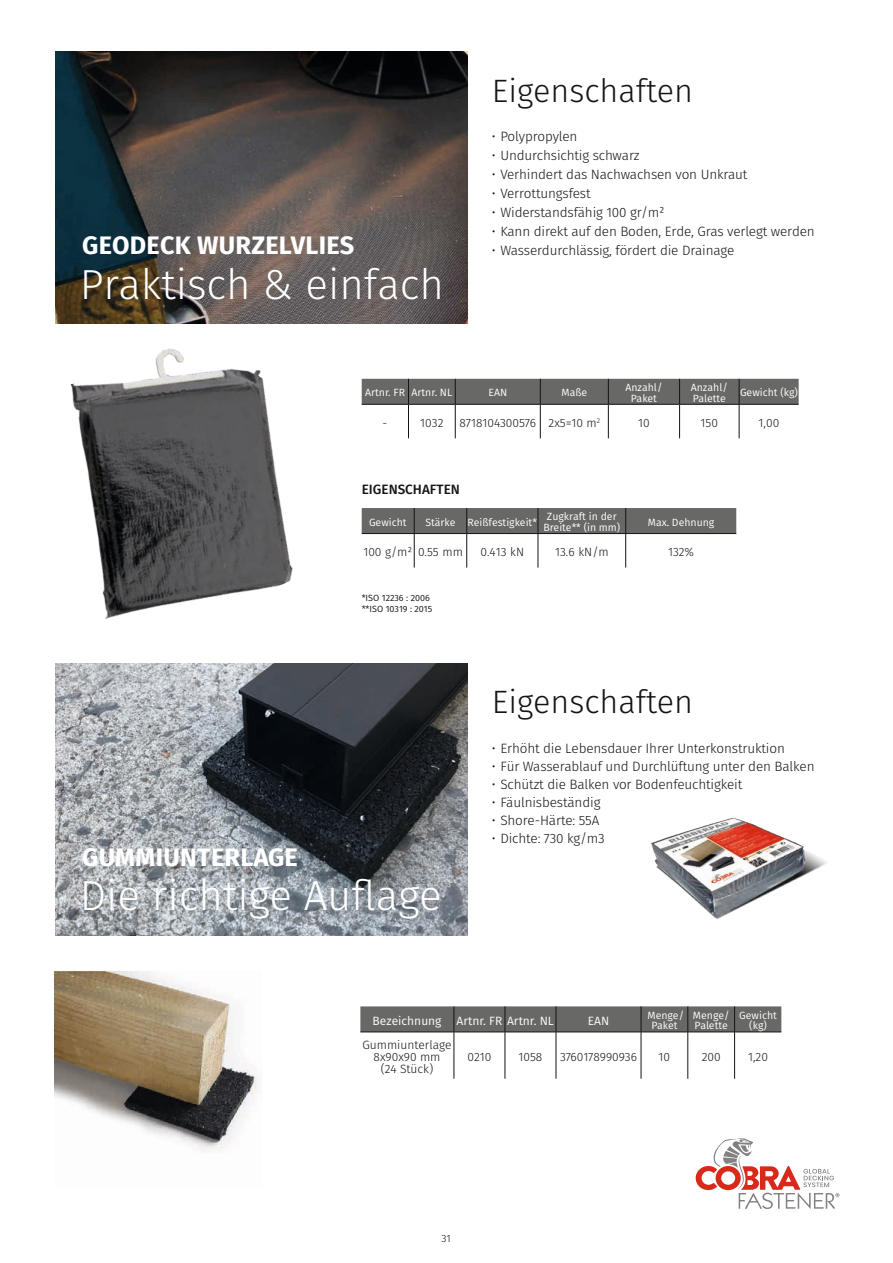
<style>
.page{position:relative;width:893px;height:1263px;background:#fff}
.page>*{position:absolute;margin:0;border:0;box-sizing:border-box;transform-origin:0 0}
.t1{font:300 42px "Fira Sans";color:#fff}
.t2{font:300 32.4px "Fira Sans";color:#131413}
.t3{font:700 25.2px "Fira Sans";letter-spacing:.01em;color:#fff}
.t4{font:300 13.5px "Fira Sans";letter-spacing:-.01em;color:#131413}
.t5{font:500 13.5px "Fira Sans";color:#131413}
.t6{font:300 12px/12px "Fira Sans";color:#131413;text-align:center}
.t7{font:12px "Fira Sans";color:#fff}
.t8{font:10.5px/10.5px "Fira Sans";color:#fff;text-align:center}
.t9{font:300 10.5px "Fira Sans";color:#131413}
.t10{font:9px/10.5px "Fira Sans";color:#131413}
</style>
<div class="page">
<img style="left:55px;top:51px;width:412px;height:273px">
<hr style="left:362px;top:404px;width:46px;height:1px;background:#131413">
<hr style="left:408px;top:404px;width:47px;height:1px;background:#131413">
<hr style="left:455px;top:404px;width:85px;height:1px;background:#131413">
<div style="left:362px;top:379px;width:437px;height:25px;background:#686867"></div>
<hr style="left:408px;top:404px;width:1px;height:34px;background:#131413">
<hr style="left:455px;top:404px;width:1px;height:34px;background:#131413">
<hr style="left:540px;top:404px;width:68px;height:1px;background:#131413">
<hr style="left:540px;top:404px;width:1px;height:34px;background:#131413">
<hr style="left:608px;top:404px;width:72px;height:1px;background:#131413">
<hr style="left:608px;top:404px;width:1px;height:34px;background:#131413">
<hr style="left:680px;top:404px;width:59px;height:1px;background:#131413">
<hr style="left:679px;top:404px;width:1px;height:34px;background:#131413">
<hr style="left:739px;top:404px;width:60px;height:1px;background:#131413">
<hr style="left:739px;top:404px;width:1px;height:34px;background:#131413">
<div style="left:362px;top:508px;width:374px;height:25px;background:#686867"></div>
<hr style="left:362px;top:533px;width:52px;height:1px;background:#131413">
<hr style="left:414px;top:533px;width:53px;height:1px;background:#131413">
<hr style="left:414px;top:534px;width:1px;height:33px;background:#131413">
<hr style="left:467px;top:533px;width:71px;height:1px;background:#131413">
<hr style="left:466px;top:534px;width:1px;height:33px;background:#131413">
<hr style="left:538px;top:533px;width:88px;height:1px;background:#131413">
<hr style="left:538px;top:534px;width:1px;height:33px;background:#131413">
<hr style="left:626px;top:533px;width:110px;height:1px;background:#131413">
<hr style="left:625px;top:534px;width:1px;height:33px;background:#131413">
<img style="left:70px;top:349px;width:223px;height:270px">
<img style="left:55px;top:663px;width:412px;height:272px">
<img style="left:55px;top:970px;width:203px;height:182px">
<img style="left:651px;top:817px;width:176px;height:102px">
<svg style="left:360px;top:1006px;width:421px;height:26px;background:#676766"></svg>
<hr style="left:454px;top:1032px;width:1px;height:47px;background:#131413">
<hr style="left:505px;top:1032px;width:1px;height:47px;background:#131413">
<hr style="left:556px;top:1032px;width:1px;height:47px;background:#131413">
<hr style="left:641px;top:1032px;width:1px;height:47px;background:#131413">
<hr style="left:688px;top:1032px;width:1px;height:47px;background:#131413">
<hr style="left:734px;top:1032px;width:1px;height:47px;background:#131413">
<hr style="left:360px;top:1032px;width:94px;height:1px;background:#131413">
<hr style="left:454px;top:1032px;width:51px;height:1px;background:#131413">
<hr style="left:505px;top:1032px;width:51px;height:1px;background:#131413">
<hr style="left:556px;top:1032px;width:85px;height:1px;background:#131413">
<hr style="left:641px;top:1032px;width:47px;height:1px;background:#131413">
<hr style="left:688px;top:1032px;width:47px;height:1px;background:#131413">
<hr style="left:735px;top:1032px;width:46px;height:1px;background:#131413">
<svg style="left:696px;top:1138px;width:143px;height:71px"></svg>
<h3 class="t3" style="left:82px;top:224px;width:274px">GEODECK WURZELVLIES</h3>
<h1 class="t1" style="left:80px;top:254px;width:366px">Praktisch &amp; einfach</h1>
<h2 class="t2" style="left:492px;top:67px;width:203px">Eigenschaften</h2>
<p class="t4" style="left:492px;top:127px;width:87px">• Polypropylen</p>
<p class="t4" style="left:492px;top:146px;width:149px">• Undurchsichtig schwarz</p>
<p class="t4" style="left:492px;top:165px;width:257px">• Verhindert das Nachwachsen von Unkraut</p>
<p class="t4" style="left:492px;top:184px;width:100px">• Verrottungsfest</p>
<p class="t4" style="left:492px;top:203px;width:174px">• Widerstandsfähig 100 gr/m²</p>
<p class="t4" style="left:492px;top:222px;width:324px">• Kann direkt auf den Boden, Erde, Gras verlegt werden</p>
<p class="t4" style="left:492px;top:241px;width:244px">• Wasserdurchlässig, fördert die Drainage</p>
<p class="t8" style="left:365px;top:387px;width:89px">Artnr. FR Artnr. NL</p>
<p class="t8" style="left:488px;top:387px;width:20px">EAN</p>
<p class="t8" style="left:561px;top:387px;width:27px">Maße</p>
<p class="t8" style="left:625px;top:382px;width:39px">Anzahl/<br>Paket</p>
<p class="t8" style="left:691px;top:382px;width:39px;text-align:left">Anzahl/<br>Palette</p>
<p class="t8" style="left:740px;top:387px;width:59px">Gewicht (kg)</p>
<p class="t6" style="left:383px;top:417px;width:6px">-</p>
<p class="t6" style="left:420px;top:417px;width:25px">1032</p>
<p class="t6" style="left:460px;top:417px;width:142px">8718104300576 2x5=10 m<sup>2</sup></p>
<p class="t6" style="left:638px;top:417px;width:13px">10</p>
<p class="t6" style="left:701px;top:417px;width:19px">150</p>
<p class="t6" style="left:759px;top:417px;width:22px">1,00</p>
<p class="t5" style="left:362px;top:479px;width:100px">EIGENSCHAFTEN</p>
<p class="t8" style="left:369px;top:516px;width:39px">Gewicht</p>
<p class="t8" style="left:425px;top:516px;width:113px">Stärke Reißfestigkeit*</p>
<p class="t8" style="left:543px;top:511px;width:79px">Zugkraft in der<br>Breite** (in mm)</p>
<p class="t8" style="left:648px;top:516px;width:68px">Max. Dehnung</p>
<p class="t6" style="left:363px;top:546px;width:101px">100 g/m² 0.55 mm</p>
<p class="t6" style="left:480px;top:546px;width:45px">0.413 kN</p>
<p class="t6" style="left:555px;top:546px;width:55px">13.6 kN/m</p>
<p class="t6" style="left:668px;top:546px;width:28px">132%</p>
<p class="t10" style="left:362px;top:593px;width:72px">*ISO 12236 : 2006 **ISO 10319 : 2015</p>
<h3 class="t3" style="left:82px;top:835px;width:217px">GUMMIUNTERLAGE</h3>
<h1 class="t1" style="left:80px;top:866px;width:364px">Die richtige Auflage</h1>
<h2 class="t2" style="left:492px;top:679px;width:203px">Eigenschaften</h2>
<p class="t4" style="left:492px;top:739px;width:295px">• Erhöht die Lebensdauer Ihrer Unterkonstruktion</p>
<p class="t4" style="left:492px;top:757px;width:324px">• Für Wasserablauf und Durchlüftung unter den Balken</p>
<p class="t4" style="left:492px;top:775px;width:252px">• Schützt die Balken vor Bodenfeuchtigkeit</p>
<p class="t4" style="left:492px;top:793px;width:110px">• Fäulnisbeständig</p>
<p class="t4" style="left:492px;top:811px;width:109px">• Shore-Härte: 55A</p>
<p class="t4" style="left:492px;top:829px;width:114px">• Dichte: 730 kg/m3</p>
<p class="t7" style="left:373px;top:1011px;width:70px">Bezeichnung</p>
<p class="t7" style="left:457px;top:1011px;width:99px">Artnr. FR Artnr. NL</p>
<p class="t7" style="left:588px;top:1011px;width:23px">EAN</p>
<p class="t8" style="left:647px;top:1009px;width:38px">Menge/<br>Paket</p>
<p class="t8" style="left:693px;top:1009px;width:38px;text-align:left">Menge/<br>Palette</p>
<p class="t8" style="left:739px;top:1009px;width:39px">Gewicht (kg)</p>
<p class="t6" style="left:362px;top:1039px;width:91px">Gummiunterlage<br>8x90x90 mm<br>(24 Stück)</p>
<p class="t6" style="left:467px;top:1051px;width:25px">0210</p>
<p class="t6" style="left:519px;top:1051px;width:25px">1058</p>
<p class="t6" style="left:560px;top:1051px;width:79px">3760178990936</p>
<p class="t6" style="left:659px;top:1051px;width:13px">10</p>
<p class="t6" style="left:702px;top:1051px;width:20px">200</p>
<p class="t6" style="left:748px;top:1051px;width:21px">1,20</p>
<p class="t9" style="left:441px;top:1230px;width:11px">31</p>
</div>
